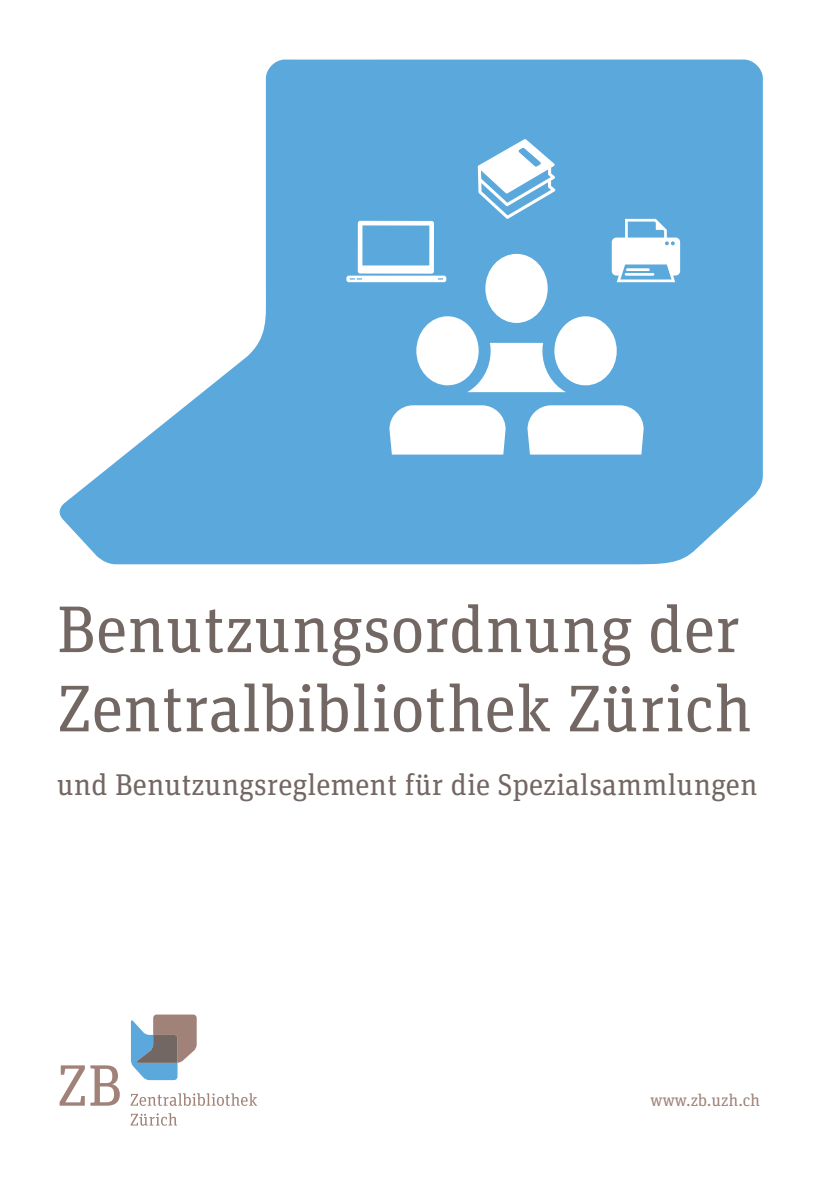
<style>
.page{position:relative;width:840px;height:1191px;background:#fff}
.page>*{position:absolute;margin:0;border:0;box-sizing:border-box;transform-origin:0 0}
.Titel_H1{font:66px "Unit Slab Pro";color:#736763}
.t1{font:30px "Unit Slab Pro";color:#736763}
.t2{font:17px "Unit Slab Pro";letter-spacing:.005em;color:#a08278}
</style>
<div class="page">
<svg style="left:59px;top:60px;width:703px;height:505px;fill:#5ba8dc"></svg>
<svg style="left:131px;top:1014px;width:65px;height:66px"></svg>
<svg style="left:130px;top:1113px;width:47px;height:12px"></svg>
<svg style="left:130px;top:1093px;width:127px;height:12px"></svg>
<svg style="left:60px;top:1065px;width:60px;height:40px"></svg>
<svg style="left:477px;top:139px;width:78px;height:80px"></svg>
<div style="left:485px;top:254px;width:62px;height:69px;background:#fff;border-radius:50%"></div>
<svg style="left:389px;top:405px;width:116px;height:49px"></svg>
<svg style="left:527px;top:405px;width:116px;height:49px"></svg>
<svg style="left:416px;top:316px;width:200px;height:76px"></svg>
<svg style="left:346px;top:221px;width:100px;height:61px"></svg>
<svg style="left:611px;top:219px;width:68px;height:63px"></svg>
<p class="Titel_H1" style="left:57px;top:585px;width:684px">Benutzungsordnung der</p>
<p class="Titel_H1" style="left:57px;top:664px;width:696px">Zentralbibliothek Zürich</p>
<p class="t1" style="left:57px;top:764px;width:701px">und Benutzungsreglement für die Spezialsammlungen</p>
<p class="t2" style="left:650px;top:1088px;width:111px">www.zb.uzh.ch</p>
</div>
